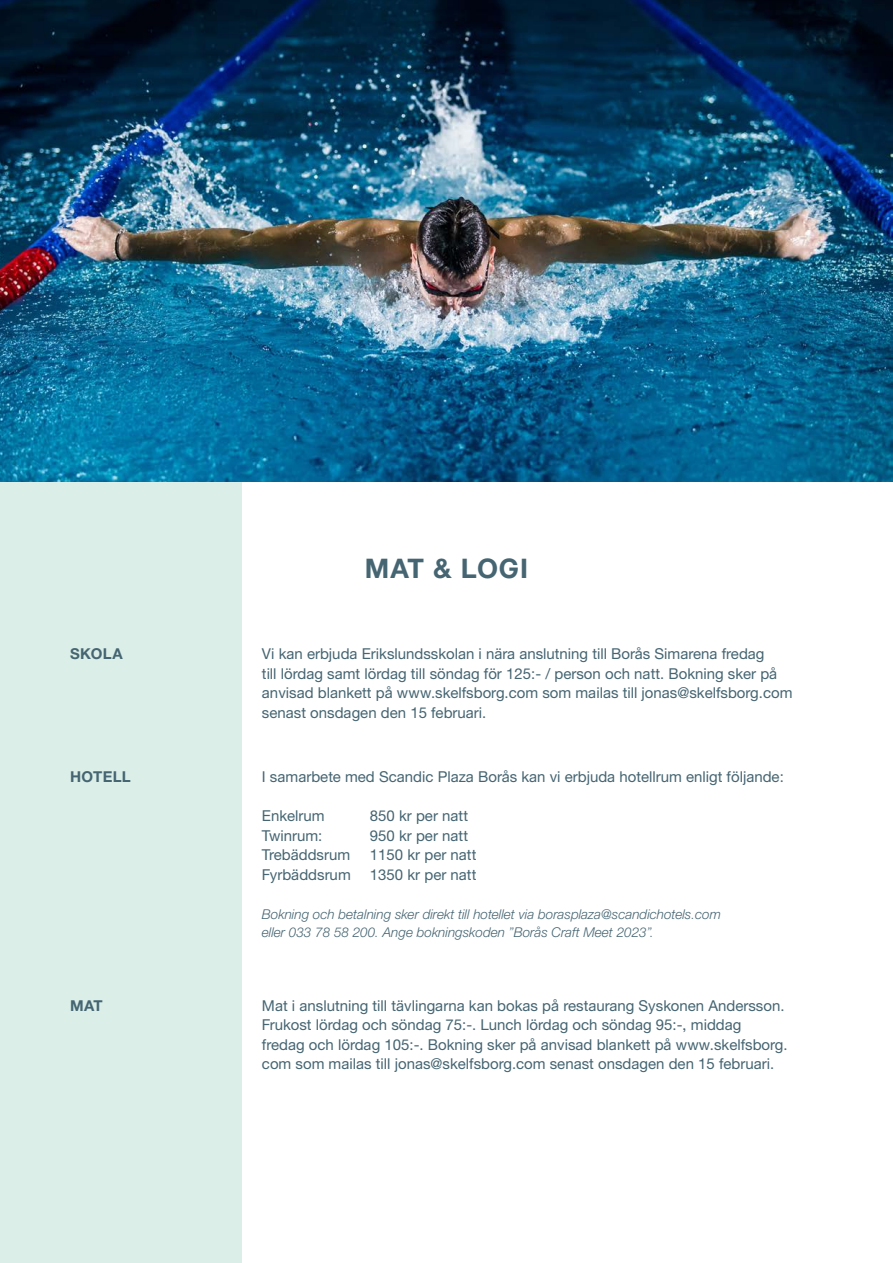
<style>
.page{position:relative;width:893px;height:1263px;background:#fff}
.page>*{position:absolute;margin:0;border:0;box-sizing:border-box;transform-origin:0 0}
.t1{font:700 27px "Neue Helveticafor Speedo";letter-spacing:.025em;color:#456572}
.t2{font:15px/19.5px "Neue Helveticafor Speedo";color:#456572}
.t3{font:700 15px "Neue Helveticafor Speedo";letter-spacing:.02em;color:#456572}
.t4{font:italic 300 13.5px "Neue Helveticafor Speedo";color:#456572}
</style>
<div class="page">
<div style="left:0;top:481px;width:242px;height:782px;background:#dbeee8"></div>
<hr style="left:892px;top:0;width:1px;height:648px;background:#89c8b5">
<img style="left:0;top:0;width:893px;height:481px">
<p class="t1" style="left:365px;top:552px;width:165px">MAT &amp; LOGI</p>
<p class="t3" style="left:70px;top:645px;width:54px">SKOLA</p>
<p class="t2" style="left:262px;top:644px;width:532px">Vi kan erbjuda Erikslundsskolan i nära anslutning till Borås Simarena fredag<br>till lördag samt lördag till söndag för 125:- / person och natt. Bokning sker på anvisad blankett på www.skelfsborg.com som mailas till jonas@skelfsborg.com senast onsdagen den 15 februari.</p>
<p class="t3" style="left:70px;top:768px;width:62px">HOTELL</p>
<p class="t2" style="left:262px;top:767px;width:523px">I samarbete med Scandic Plaza Borås kan vi erbjuda hotellrum enligt följande:</p>
<p class="t2" style="left:262px;top:806px;width:64px">Enkelrum</p>
<p class="t2" style="left:370px;top:806px;width:100px">850 kr per natt</p>
<p class="t2" style="left:262px;top:826px;width:62px">Twinrum:</p>
<p class="t2" style="left:370px;top:826px;width:100px">950 kr per natt</p>
<p class="t2" style="left:262px;top:845px;width:90px">Trebäddsrum</p>
<p class="t2" style="left:370px;top:845px;width:108px">1150 kr per natt</p>
<p class="t2" style="left:262px;top:865px;width:90px">Fyrbäddsrum</p>
<p class="t2" style="left:370px;top:865px;width:108px">1350 kr per natt</p>
<p class="t4" style="left:262px;top:906px;width:460px">Bokning och betalning sker direkt till hotellet via borasplaza@scandichotels.com</p>
<p class="t4" style="left:262px;top:924px;width:393px">eller 033 78 58 200. Ange bokningskoden ”Borås Craft Meet 2023”.</p>
<p class="t3" style="left:70px;top:996px;width:34px">MAT</p>
<p class="t2" style="left:262px;top:995px;width:524px">Mat i anslutning till tävlingarna kan bokas på restaurang Syskonen Andersson.<br>Frukost lördag och söndag 75:-. Lunch lördag och söndag 95:-, middag</p>
<p class="t2" style="left:262px;top:1034px;width:527px">fredag och lördag 105:-. Bokning sker på anvisad blankett på www.skelfsborg. com som mailas till jonas@skelfsborg.com senast onsdagen den 15 februari.</p>
</div>
